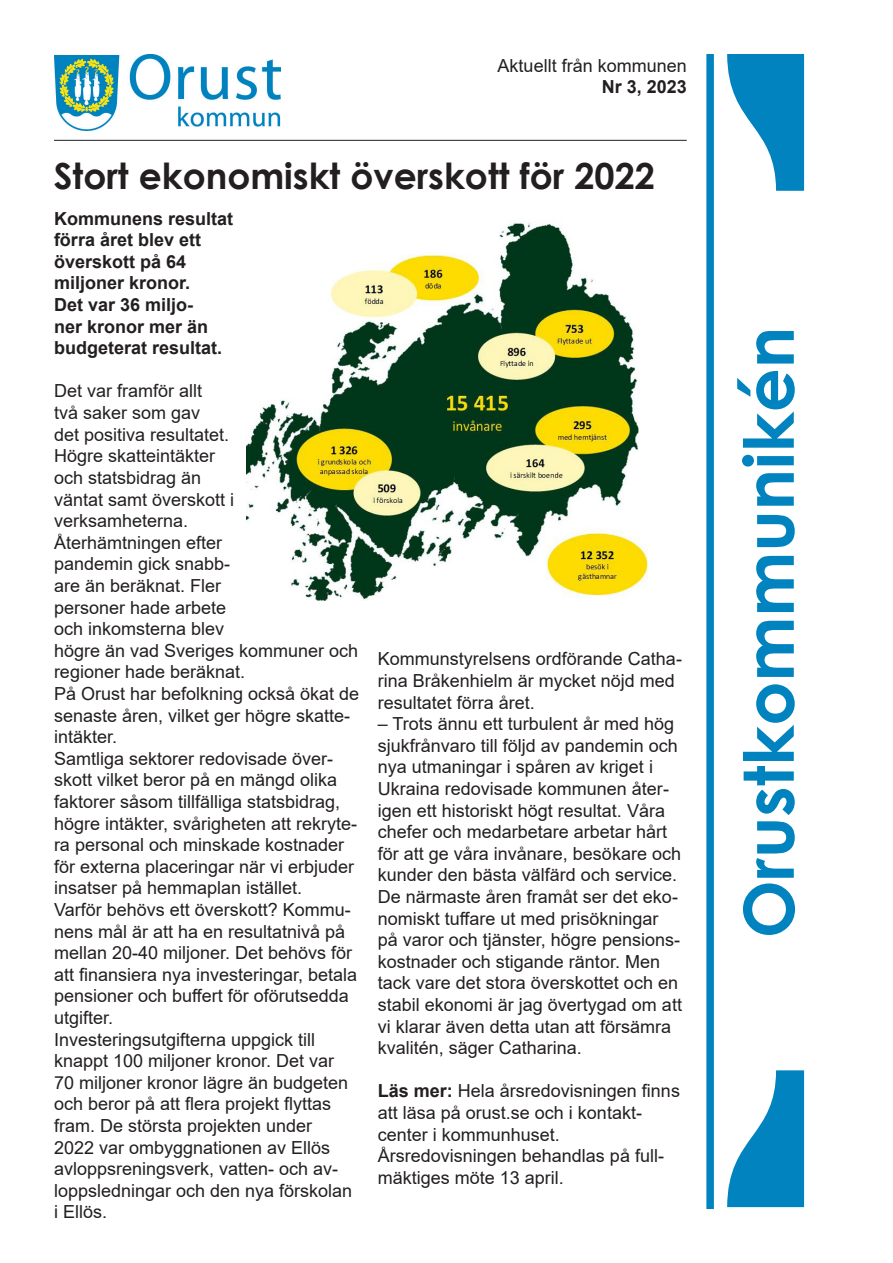
<style>
.page{position:relative;width:893px;height:1263px;background:#fff}
.page>*{position:absolute;margin:0;border:0;box-sizing:border-box;transform-origin:0 0}
.t1{font:700 69px "Century Gothic";color:#0083bf}
.t2{font:700 36px "Century Gothic";color:#231f20}
.t3{font:18px/21.6px "Arial";color:#231f20}
.t4{font:700 18px/21.6px "Arial";color:#231f20}
.s1{font-weight:700}
</style>
<div class="page">
<img style="left:54px;top:54px;width:226px;height:77px">
<div style="left:706px;top:54px;width:8px;height:1155px;background:#0083bf"></div>
<svg style="left:727px;top:1070px;width:77px;height:137px"></svg>
<svg style="left:727px;top:54px;width:77px;height:137px"></svg>
<hr style="left:54px;top:140px;width:633px;height:1px;background:#231f20">
<img style="left:246px;top:222px;width:402px;height:379px">
<p class="t3" style="left:498px;top:54px;width:191px">Aktuellt från kommunen</p>
<p class="t4" style="left:602px;top:76px;width:87px">Nr 3, 2023</p>
<p class="t2" style="left:54px;top:149px;width:603px">Stort ekonomiskt överskott för 2022</p>
<p class="t4" style="left:54px;top:208px;width:181px">Kommunens resultat förra året blev ett överskott på 64 miljoner kronor.<br>Det var 36 miljo-<br>ner kronor mer än budgeterat resultat.</p>
<p class="t3" style="left:54px;top:380px;width:182px">Det var framför allt<br>två saker som gav<br>det positiva resultatet.<br>Högre skatteintäkter och statsbidrag än väntat samt överskott i verksamheterna.</p>
<p class="t3" style="left:54px;top:531px;width:306px">Återhämtningen efter<br>pandemin gick snabb-<br>are än beräknat. Fler<br>personer hade arbete<br>och inkomsterna blev<br>högre än vad Sveriges kommuner och regioner hade beräknat.</p>
<p class="t3" style="left:54px;top:683px;width:307px">På Orust har befolkning också ökat de senaste åren, vilket ger högre skatte&shy;intäkter.</p>
<p class="t3" style="left:54px;top:747px;width:305px">Samtliga sektorer redovisade över&shy;skott vilket beror på en mängd olika faktorer såsom tillfälliga statsbidrag, högre intäkter, svårigheten att rekryte&shy;ra personal och minskade kostnader för externa placeringar när vi erbjuder insatser på hemmaplan istället.</p>
<p class="t3" style="left:54px;top:899px;width:305px">Varför behövs ett överskott? Kommu&shy;nens mål är att ha en resultatnivå på mellan 20-40 miljoner. Det behövs för att finansiera nya investeringar, betala pensioner och buffert för oförutsedda utgifter.</p>
<p class="t3" style="left:54px;top:1028px;width:300px">Investeringsutgifterna uppgick till knappt 100 miljoner kronor. Det var 70 miljoner kronor lägre än budgeten och beror på att flera projekt flyttas fram. De största projekten under 2022 var ombyggnationen av Ellös avloppsreningsverk, vatten- och av&shy;loppsledningar och den nya förskolan i Ellös.</p>
<p class="t3" style="left:378px;top:648px;width:306px">Kommunstyrelsens ordförande Catha&shy;rina Bråkenhielm är mycket nöjd med resultatet förra året.</p>
<p class="t3" style="left:378px;top:713px;width:306px">– Trots ännu ett turbulent år med hög sjukfrånvaro till följd av pandemin och nya utmaningar i spåren av kriget i Ukraina redovisade kommunen åter&shy;igen ett historiskt högt resultat. Våra chefer och medarbetare arbetar hårt för att ge våra invånare, besökare och kunder den bästa välfärd och service.<br>De närmaste åren framåt ser det eko&shy;nomiskt tuffare ut med prisökningar på varor och tjänster, högre pensions&shy;kostnader och stigande räntor. Men tack vare det stora överskottet och en stabil ekonomi är jag övertygad om att vi klarar även detta utan att försämra kvalitén, säger Catharina.</p>
<p class="t3" style="left:378px;top:1080px;width:304px"><span class="s1">Läs mer:</span> Hela årsredovisningen finns att läsa på orust.se och i kontakt&shy;center i kommunhuset.</p>
<p class="t3" style="left:378px;top:1145px;width:288px">Årsredovisningen behandlas på full&shy;mäktiges möte 13 april.</p>
<p class="t1" style="left:716px;top:938px;width:613px;rotate:-90deg">Orustkommunikén</p>
</div>
